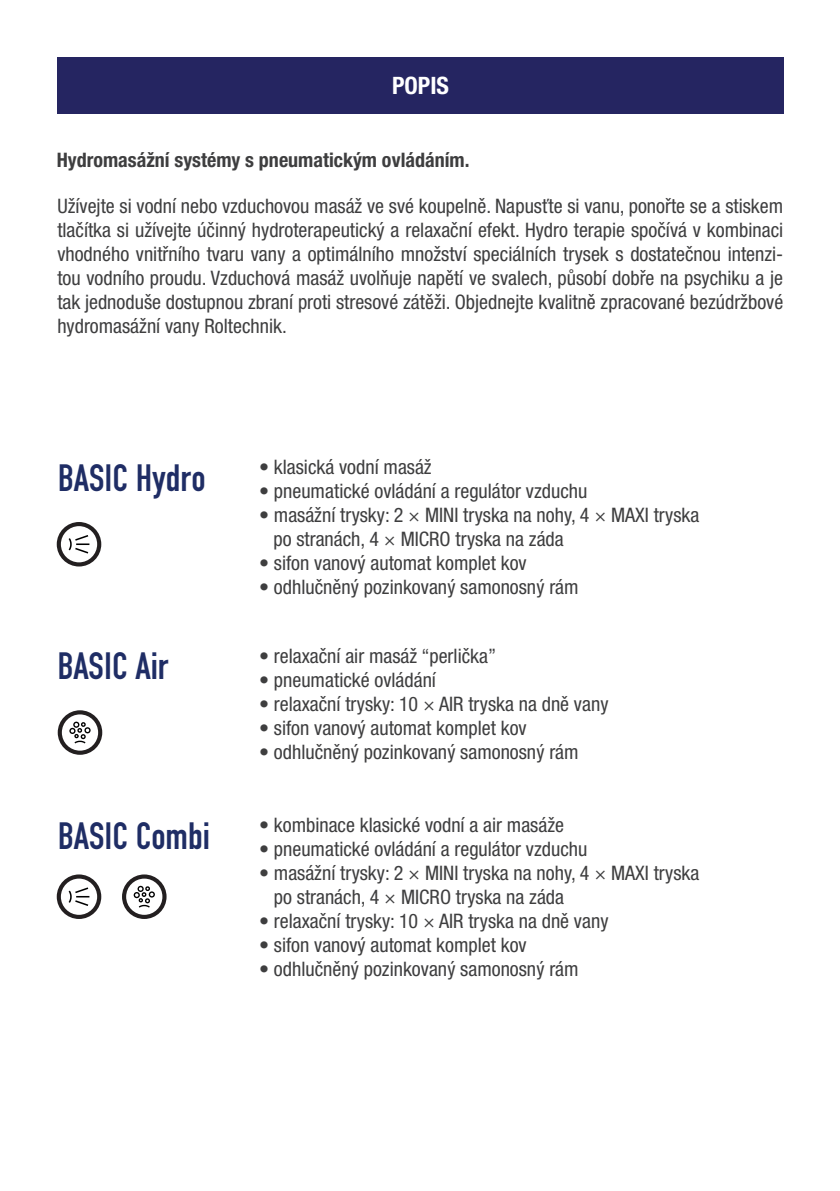
<style>
.page{position:relative;width:840px;height:1191px;background:#fff}
.page>*{position:absolute;margin:0;border:0;box-sizing:border-box;transform-origin:0 0}
.nazev_produktu{font:40px "Fette Eng DCE";color:#1f2d65}
.t1{font:700 condensed 24px "Helvetica Neue LT Pro";color:#fff}
.t2{font:condensed 20px/24px "Helvetica Neue LT Pro";color:#3e3e3f;text-align:justify}
.t3{font:700 condensed 20px "Helvetica Neue LT Pro";color:#3e3e3f}
</style>
<div class="page">
<div style="left:57px;top:57px;width:726px;height:56px;background:#252561"></div>
<svg style="left:122px;top:874px;width:44px;height:45px"></svg>
<div style="left:126px;top:878px;width:36px;height:36px;background:#fff;border-radius:18px"></div>
<svg style="left:134px;top:885px;width:21px;height:22px"></svg>
<svg style="left:57px;top:522px;width:44px;height:44px"></svg>
<div style="left:61px;top:526px;width:36px;height:36px;background:#fff;border-radius:18px"></div>
<svg style="left:69px;top:535px;width:20px;height:18px"></svg>
<svg style="left:58px;top:710px;width:44px;height:45px"></svg>
<div style="left:62px;top:714px;width:36px;height:36px;background:#fff;border-radius:18px"></div>
<svg style="left:69px;top:721px;width:22px;height:22px"></svg>
<svg style="left:57px;top:874px;width:44px;height:45px"></svg>
<div style="left:61px;top:878px;width:36px;height:36px;background:#fff;border-radius:18px"></div>
<svg style="left:69px;top:887px;width:20px;height:19px"></svg>
<p class="t1" style="left:392px;top:71px;width:58px">POPIS</p>
<p class="t3" style="left:57px;top:148px;width:414px">Hydromasážní systémy s pneumatickým ovládáním.</p>
<p class="t2" style="left:57px;top:194px;width:727px">Užívejte si vodní nebo vzduchovou masáž ve své koupelně. Napusťte si vanu, ponořte se a stiskem tlačítka si užívejte účinný hydroterapeutický a relaxační efekt. Hydro terapie spočívá v kombinaci vhodného vnitřního tvaru vany a optimálního množství speciálních trysek s dostatečnou intenzi&shy;tou vodního proudu. Vzduchová masáž uvolňuje napětí ve svalech, působí dobře na psychiku a je tak jednoduše dostupnou zbraní proti stresové zátěži. Objednejte kvalitně zpracované bezúdržbové hydromasážní vany Roltechnik.</p>
<p class="nazev_produktu" style="left:58px;top:456px;width:149px">BASIC Hydro</p>
<p class="t2" style="left:259px;top:455px;width:174px">• klasická vodní masáž</p>
<p class="t2" style="left:259px;top:479px;width:329px">• pneumatické ovládání a regulátor vzduchu</p>
<p class="t2" style="left:259px;top:503px;width:441px">• masážní trysky: 2 × MINI tryska na nohy, 4 × MAXI tryska</p>
<p class="t2" style="left:273px;top:527px;width:291px">po stranách, 4 × MICRO tryska na záda</p>
<p class="t2" style="left:259px;top:551px;width:269px">• sifon vanový automat komplet kov</p>
<p class="t2" style="left:259px;top:575px;width:321px">• odhlučněný pozinkovaný samonosný rám</p>
<p class="nazev_produktu" style="left:57px;top:645px;width:113px">BASIC Air</p>
<p class="t2" style="left:259px;top:643px;width:238px">• relaxační air masáž “perlička”</p>
<p class="t2" style="left:259px;top:667px;width:178px">• pneumatické ovládání</p>
<p class="t2" style="left:259px;top:691px;width:351px">• relaxační trysky: 10 × AIR tryska na dně vany</p>
<p class="t2" style="left:259px;top:715px;width:269px">• sifon vanový automat komplet kov</p>
<p class="t2" style="left:259px;top:739px;width:321px">• odhlučněný pozinkovaný samonosný rám</p>
<p class="nazev_produktu" style="left:58px;top:814px;width:154px">BASIC Combi</p>
<p class="t2" style="left:259px;top:812px;width:306px">• kombinace klasické vodní a air masáže</p>
<p class="t2" style="left:259px;top:836px;width:329px">• pneumatické ovládání a regulátor vzduchu</p>
<p class="t2" style="left:274px;top:860px;width:426px;text-indent:-15px">• masážní trysky: 2 × MINI tryska na nohy, 4 × MAXI tryska po stranách, 4 × MICRO tryska na záda</p>
<p class="t2" style="left:259px;top:908px;width:351px">• relaxační trysky: 10 × AIR tryska na dně vany</p>
<p class="t2" style="left:259px;top:932px;width:269px">• sifon vanový automat komplet kov</p>
<p class="t2" style="left:259px;top:956px;width:321px">• odhlučněný pozinkovaný samonosný rám</p>
</div>
